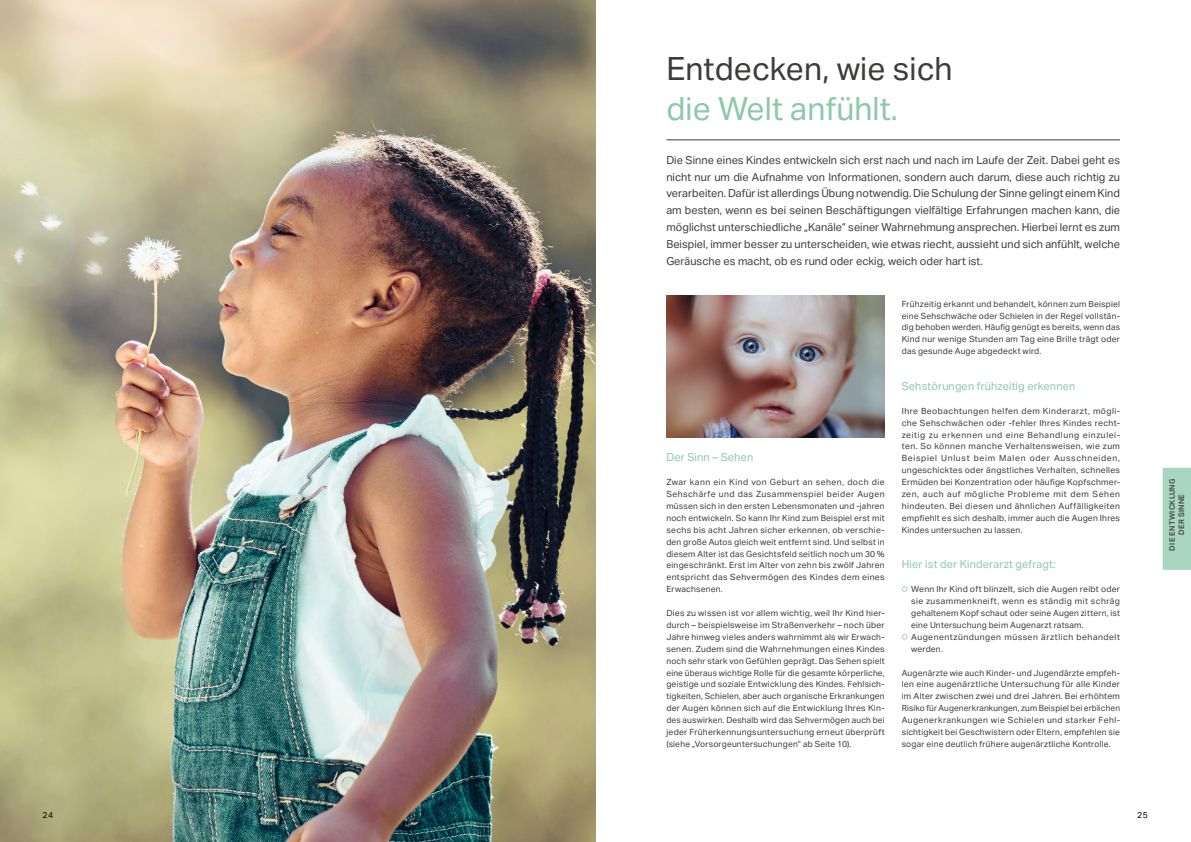
<style>
.page{position:relative;width:1191px;height:842px;background:#fff}
.page>*{position:absolute;margin:0;border:0;box-sizing:border-box;transform-origin:0 0}
.t1{font:32px "Aktiv Grotesk";color:#3c3c3b}
.t2{font:32px "Aktiv Grotesk";color:#8cc8aa}
.t3{font:11px/16.8px "Aktiv Grotesk";color:#3c3c3b;text-align:justify}
.t4{font:11px "Aktiv Grotesk";letter-spacing:.01em;color:#8cc8aa}
.t5{font:8.5px/11.9px "Aktiv Grotesk";letter-spacing:.02em;color:#3c3c3b;text-align:justify}
.t6{font:8.5px "Aktiv Grotesk";color:#000}
.t7{font:500 7.5px/9px "Aktiv Grotesk";letter-spacing:.04em;color:#3c3c3b;text-align:center}
</style>
<div class="page">
<hr style="left:666px;top:140px;width:454px;height:1px;background:#3c3c3b">
<img style="left:0;top:0;width:595px;height:842px">
<svg style="left:901px;top:586px;width:6px;height:6px"></svg>
<svg style="left:901px;top:634px;width:6px;height:5px"></svg>
<img style="left:666px;top:295px;width:218px;height:142px">
<div style="left:1162px;top:468px;width:29px;height:102px;background:#a9d6bf"></div>
<h1 class="t1" style="left:666px;top:50px;width:288px">Entdecken, wie sich</h1>
<h1 class="t2" style="left:666px;top:90px;width:233px">die Welt anfühlt.</h1>
<p class="t3" style="left:666px;top:152px;width:455px">Die Sinne eines Kindes entwickeln sich erst nach und nach im Laufe der Zeit. Dabei geht es nicht nur um die Aufnahme von Informationen, sondern auch darum, diese auch richtig zu verarbeiten. Dafür ist allerdings Übung notwendig. Die Schulung der Sinne gelingt einem Kind am besten, wenn es bei seinen Beschäftigungen vielfältige Erfahrungen machen kann, die möglichst unterschiedliche „Kanäle“ seiner Wahrnehmung ansprechen. Hierbei lernt es zum Beispiel, immer besser zu unterscheiden, wie etwas riecht, aussieht und sich anfühlt, welche Geräusche es macht, ob es rund oder eckig, weich oder hart ist.</p>
<p class="t4" style="left:666px;top:451px;width:88px">Der Sinn – Sehen</p>
<p class="t5" style="left:666px;top:476px;width:220px">Zwar kann ein Kind von Geburt an sehen, doch die Sehschärfe und das Zusammenspiel beider Augen müssen sich in den ersten Lebensmonaten und -jahren noch entwickeln. So kann Ihr Kind zum Beispiel erst mit sechs bis acht Jahren sicher erkennen, ob verschie&shy;den große Autos gleich weit entfernt sind. Und selbst in diesem Alter ist das Gesichtsfeld seitlich noch um 30 % eingeschränkt. Erst im Alter von zehn bis zwölf Jahren entspricht das Sehvermögen des Kindes dem eines Erwachsenen.</p>
<p class="t5" style="left:666px;top:607px;width:220px">Dies zu wissen ist vor allem wichtig, weil Ihr Kind hier&shy;durch – beispielsweise im Straßenverkehr – noch über Jahre hinweg vieles anders wahrnimmt als wir Erwach&shy;senen. Zudem sind die Wahrnehmungen eines Kindes noch sehr stark von Gefühlen geprägt. Das Sehen spielt eine überaus wichtige Rolle für die gesamte körperliche, geistige und soziale Entwicklung des Kindes. Fehlsich&shy;tigkeiten, Schielen, aber auch organische Erkrankungen der Augen können sich auf die Entwicklung Ihres Kin&shy;des auswirken. Deshalb wird das Sehvermögen auch bei jeder Früherkennungsuntersuchung erneut überprüft (siehe „Vorsorgeuntersuchungen“ ab Seite 10).</p>
<p class="t5" style="left:901px;top:298px;width:220px">Frühzeitig erkannt und behandelt, können zum Beispiel eine Sehschwäche oder Schielen in der Regel vollstän&shy;dig behoben werden. Häufig genügt es bereits, wenn das Kind nur wenige Stunden am Tag eine Brille trägt oder das gesunde Auge abgedeckt wird.</p>
<p class="t4" style="left:901px;top:380px;width:175px">Sehstörungen frühzeitig erkennen</p>
<p class="t5" style="left:901px;top:405px;width:220px">Ihre Beobachtungen helfen dem Kinderarzt, mögli&shy;che Sehschwächen oder -fehler Ihres Kindes recht&shy;zeitig zu erkennen und eine Behandlung einzulei&shy;ten. So können manche Verhaltensweisen, wie zum Beispiel Unlust beim Malen oder Ausschneiden, ungeschicktes oder ängstliches Verhalten, schnelles Ermüden bei Konzentration oder häufige Kopfschmer&shy;zen, auch auf mögliche Probleme mit dem Sehen hindeuten. Bei diesen und ähnlichen Auffälligkeiten empfiehlt es sich deshalb, immer auch die Augen Ihres Kindes untersuchen zu lassen.</p>
<p class="t4" style="left:901px;top:558px;width:155px">Hier ist der Kinderarzt gefragt:</p>
<p class="t5" style="left:911px;top:583px;width:210px;text-align:left">Wenn Ihr Kind oft blinzelt, sich die Augen reibt oder sie zusammenkneift, wenn es ständig mit schräg gehaltenem Kopf schaut oder seine Augen zittern, ist eine Untersuchung beim Augenarzt ratsam.<br>Augenentzündungen müssen ärztlich behandelt werden.</p>
<p class="t5" style="left:901px;top:667px;width:220px">Augenärzte wie auch Kinder- und Jugendärzte empfeh&shy;len eine augenärztliche Untersuchung für alle Kinder im Alter zwischen zwei und drei Jahren. Bei erhöhtem Risiko für Augenerkrankungen, zum Beispiel bei erblichen Augenerkrankungen wie Schielen und starker Fehl&shy;sichtigkeit bei Geschwistern oder Eltern, empfehlen sie sogar eine deutlich frühere augenärztliche Kontrolle.</p>
<p class="t7" style="left:1167px;top:550px;width:73px;rotate:-90deg">DIE ENTWICKLUNG<br>DER SINNE</p>
<p class="t6" style="left:43px;top:810px;width:12px">24</p>
<p class="t6" style="left:1137px;top:810px;width:12px">25</p>
</div>
